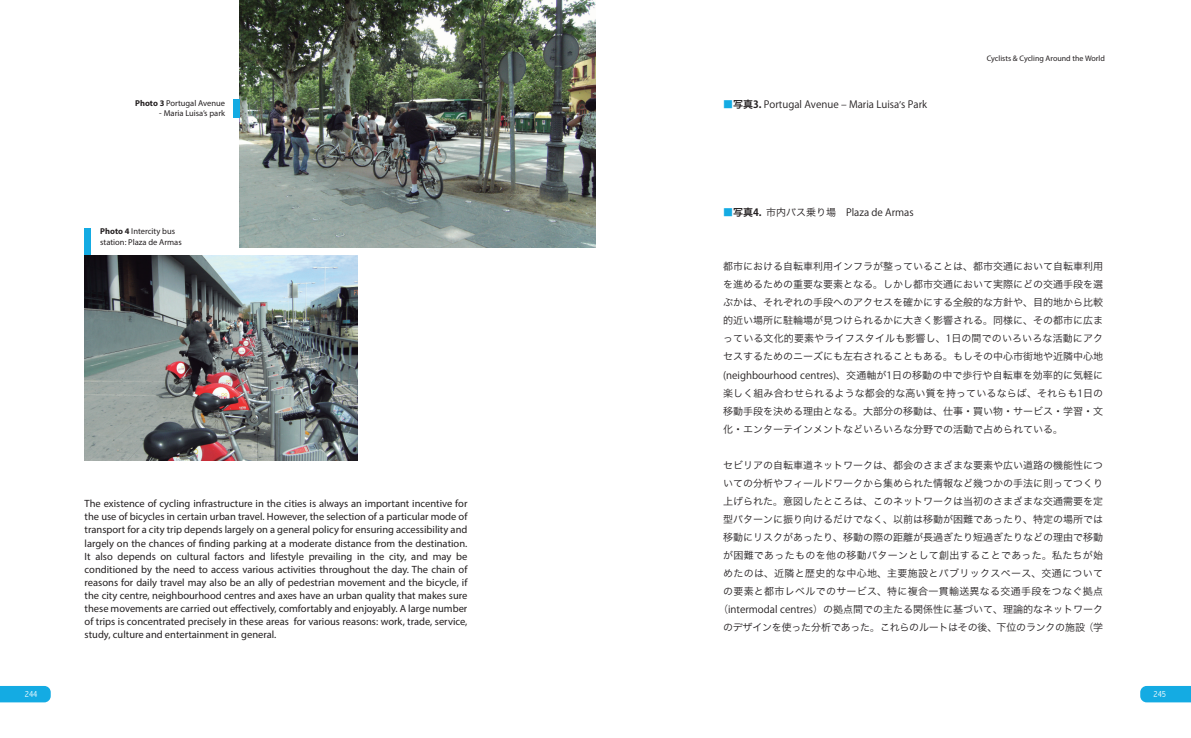
<style>
.page{position:relative;width:1191px;height:738px;background:#fff}
.page>*{position:absolute;margin:0;border:0;box-sizing:border-box;transform-origin:0 0}
.t1{font:10.5px/13px "Myriad Pro";color:#231f20;text-align:justify}
.t2{font:10px/18px "Hiragino Sans Pr 6 N W3";color:#231f20;text-align:justify}
.t3{font:10px "Koz Go Pr 6 N";color:#231f20}
.t4{font:300 condensed 9.2px "Abadi";color:#fff}
.t5{font:8.5px/10px "Myriad Pro";color:#231f20}
.t6{font:8px "Myriad Pro";color:#231f20}
.s1{font-weight:700}
.s2{font-weight:700;color:#14abe3}
.s3{font-family:"Hiragino Sans Pr 6 N W6"}
.s4{font-family:"Myriad Pro"}
.s5{font-family:"Hiragino Sans Pr 6 N W3"}
.s6{font-family:"Koz Go Pr 6 N"}
</style>
<div class="page">
<svg style="left:0;top:686px;width:51px;height:15px"></svg>
<svg style="left:1140px;top:686px;width:51px;height:15px"></svg>
<img style="left:240px;top:0;width:355px;height:247px">
<div style="left:234px;top:99px;width:6px;height:19px;background:#14abe3"></div>
<div style="left:85px;top:228px;width:6px;height:27px;background:#14abe3"></div>
<img style="left:85px;top:255px;width:272px;height:205px">
<p class="t5" style="left:135px;top:98px;width:92px"><span class="s1">Photo 3</span> Portugal Avenue</p>
<p class="t5" style="left:159px;top:108px;width:67px">- Maria Luisa’s park</p>
<p class="t5" style="left:100px;top:226px;width:83px"><span class="s1">Photo 4</span> Intercity bus station: Plaza de Armas</p>
<p class="t1" style="left:85px;top:497px;width:384px">The existence of cycling infrastructure in the cities is always an important incentive for the use of bicycles in certain urban travel. However, the selection of a particular mode of transport for a city trip depends largely on a general policy for ensuring accessibility and largely on the chances of finding parking at a moderate distance from the destination.<br>It also depends on cultural factors and lifestyle prevailing in the city, and may be conditioned by the need to access various activities throughout the day. The chain of reasons for daily travel may also be an ally of pedestrian movement and the bicycle, if the city centre, neighbourhood centres and axes have an urban quality that makes sure these movements are carried out effectively, comfortably and enjoyably. A large number of trips is concentrated precisely in these areas for various reasons: work, trade, service, study, culture and entertainment in general.</p>
<p class="t3" style="left:723px;top:99px;width:206px"><span class="s2">■</span><span class="s3">写真</span><span class="s1">3.</span> Portugal Avenue ‒ Maria Luisa<span class="s4">’</span>s Park</p>
<p class="t3" style="left:723px;top:207px;width:192px"><span class="s2">■</span><span class="s3">写真</span><span class="s1">4.</span> <span class="s5">市内バス乗り場　</span>Plaza de Armas</p>
<p class="t6" style="left:986px;top:54px;width:120px">Cyclists &amp; Cycling Around the World</p>
<p class="t2" style="left:723px;top:257px;width:382px">都市における自転車利用インフラが整っていることは<span class="s6">、</span>都市交通において自転車利用を進めるための重要な要素となる<span class="s6">。</span>しかし都市交通において実際にどの交通手段を選ぶかは<span class="s6">、</span>それぞれの手段へのアクセスを確かにする全般的な方針や<span class="s6">、</span>目的地から比較的近い場所に駐輪場が見つけられるかに大きく影響される<span class="s6">。</span>同様に<span class="s6">、</span>その都市に広まっている文化的要素やライフスタイルも影響し<span class="s6">、1</span>日の間でのいろいろな活動にアクセスするためのニーズにも左右されることもある<span class="s6">。</span>もしその中心市街地や近隣中心地<span class="s6">(neighbourhood centres)、</span>交通軸が<span class="s6">1</span>日の移動の中で歩行や自転車を効率的に気軽に楽しく組み合わせられるような都会的な高い質を持っているならば<span class="s6">、</span>それらも<span class="s6">1</span>日の移動手段を決める理由となる<span class="s6">。</span>大部分の移動は<span class="s6">、</span>仕事<span class="s6">・</span>買い物<span class="s6">・</span>サービス<span class="s6">・</span>学習<span class="s6">・</span>文化<span class="s6">・</span>エンターテインメントなどいろいろな分野での活動で占められている<span class="s6">。</span></p>
<p class="t2" style="left:718px;top:455px;width:387px;text-align:center">セビリアの自転車道ネットワークは<span class="s6">、</span>都会のさまざまな要素や広い道路の機能性についての分析やフィールドワークから集められた情報など幾つかの手法に則ってつくり上げられた<span class="s6">。</span>意図したところは<span class="s6">、</span>このネットワークは当初のさまざまな交通需要を定型パターンに振り向けるだけでなく<span class="s6">、</span>以前は移動が困難であったり<span class="s6">、</span>特定の場所では移動にリスクがあったり<span class="s6">、</span>移動の際の距離が長過ぎたり短過ぎたりなどの理由で移動が困難であったものを他の移動パターンとして創出することであった<span class="s6">。</span>私たちが始めたのは<span class="s6">、</span>近隣と歴史的な中心地<span class="s6">、</span>主要施設とパブリックスペース<span class="s6">、</span>交通についての要素と都市レベルでのサービス<span class="s6">、</span>特に複合一貫輸送異なる交通手段をつなぐ拠点<span class="s6">（intermodal centres）</span>の拠点間での主たる関係性に基づいて<span class="s6">、</span>理論的なネットワークのデザインを使った分析であった<span class="s6">。</span>これらのルートはその後<span class="s6">、</span>下位のランクの施設<span class="s6">（</span>学</p>
<p class="t4" style="left:25px;top:688px;width:14px">244</p>
<p class="t4" style="left:1153px;top:688px;width:14px">245</p>
</div>
